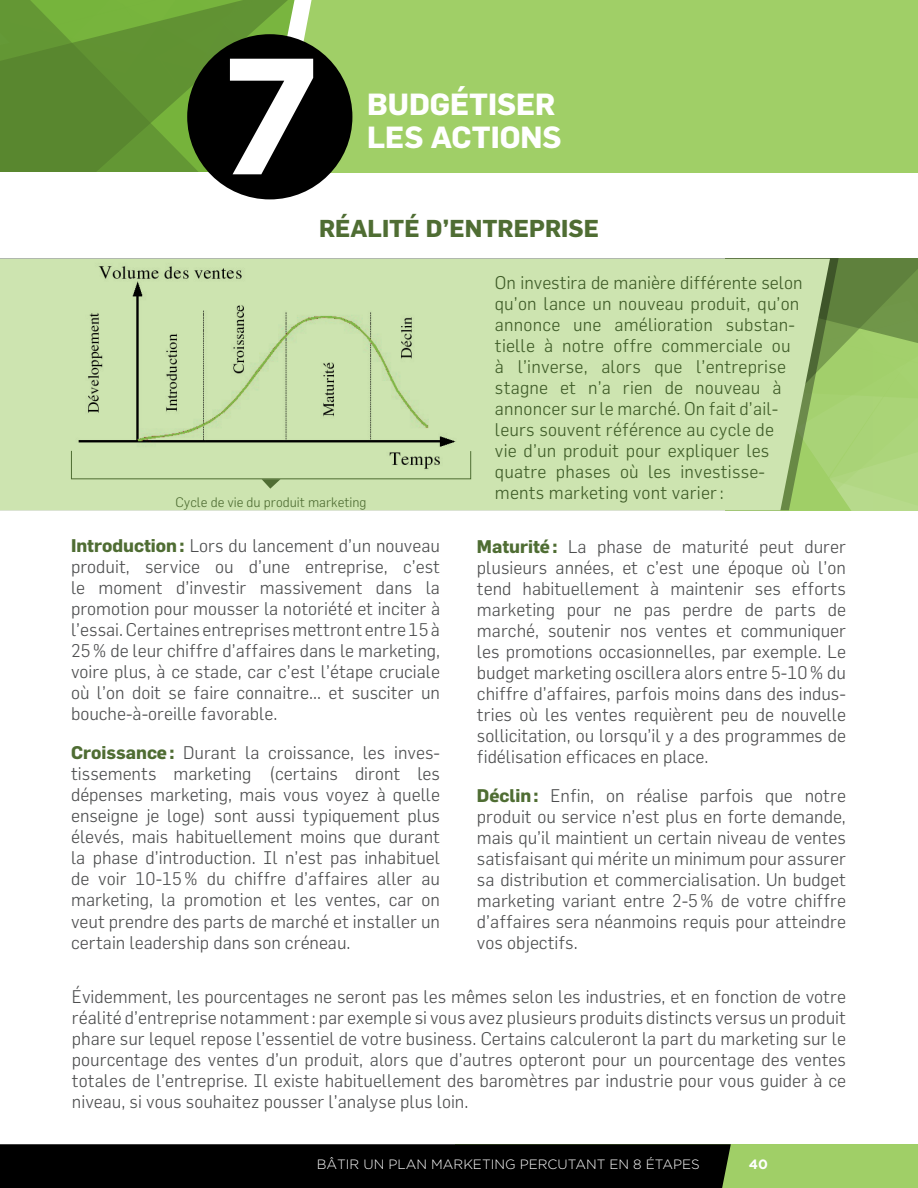
<style>
.page{position:relative;width:918px;height:1188px;background:#fff}
.page>*{position:absolute;margin:0;border:0;box-sizing:border-box;transform-origin:0 0}
.t1{font:700 165.15px "Gotham";color:#fff}
.t2{font:700 30px "Flama";color:#fff}
.t3{font:700 24px "Flama";color:#4f6d33}
.t4{font:300 18px/21px "Flama";color:#4d4e4f;text-align:justify}
.t5{font:300 18px/21px "Flama";letter-spacing:.01em;color:#3f5c28}
.t6{font:300 13.5px "Gotham";color:#fff}
.t7{font:300 13.5px "Flama";color:#4f6d33}
.t8{font:700 13.5px "Gotham";color:#fff}
.s1{font-weight:700;color:#4f6d33}
</style>
<div class="page">
<svg style="left:0;top:0;width:54px;height:172px;fill:#59872f"></svg>
<svg style="left:54px;top:0;width:224px;height:173px;fill:#619233"></svg>
<div style="left:278px;top:0;width:640px;height:173px;background:#a0cf67"></div>
<div style="left:187px;top:34px;width:165px;height:165px;background:#000;border-radius:50%"></div>
<svg style="left:850px;top:259px;width:68px;height:251px"></svg>
<svg style="left:830px;top:259px;width:20px;height:251px"></svg>
<div style="left:0;top:259px;width:830px;height:251px;background:#cde4b0"></div>
<div style="left:71px;top:450px;width:400px;height:29px;border:1px solid #4f6d33"></div>
<svg style="left:262px;top:479px;width:19px;height:10px"></svg>
<img style="left:72px;top:259px;width:391px;height:212px">
<div style="left:455px;top:1144px;width:463px;height:44px;background:#a0cf67"></div>
<div style="left:0;top:1144px;width:731px;height:44px;background:#000"></div>
<h1 class="t1" style="left:219px;top:20px;width:104px">7</h1>
<h2 class="t2" style="left:367px;top:86px;width:190px">Budgétiser</h2>
<h2 class="t2" style="left:367px;top:119px;width:196px">les actions</h2>
<h3 class="t3" style="left:319px;top:214px;width:281px">Réalité d’entreprise</h3>
<p class="t7" style="left:176px;top:494px;width:193px">Cycle de vie du produit marketing</p>
<p class="t4" style="left:71px;top:535px;width:371px"><span class="s1">Introduction:</span> Lors du lancement d’un nouveau produit, service ou d’une entreprise, c’est le moment d’investir massivement dans la promotion pour mousser la notoriété et inciter à l’essai. Certaines entreprises mettront entre 15 à 25% de leur chiffre d’affaires dans le marketing, voire plus, à ce stade, car c’est l’étape cruciale où l’on doit se faire connaitre... et susciter un bouche-à-oreille favorable.</p>
<p class="t4" style="left:71px;top:742px;width:371px"><span class="s1">Croissance:</span> Durant la croissance, les inves&shy;tissements marketing (certains diront les dépenses marketing, mais vous voyez à quelle enseigne je loge) sont aussi typiquement plus élevés, mais habituellement moins que durant la phase d’introduction. Il n’est pas inhabituel de voir 10-15% du chiffre d’affaires aller au marketing, la promotion et les ventes, car on veut prendre des parts de marché et installer un certain leadership dans son créneau.</p>
<p class="t5" style="left:495px;top:271px;width:309px">On investira de manière différente selon qu’on lance un nouveau produit, qu’on annonce une amélioration substan&shy;tielle à notre offre commerciale ou à l’inverse, alors que l’entreprise stagne et n’a rien de nouveau à annoncer sur le marché. On fait d’ail&shy;leurs souvent référence au cycle de<br>vie d’un produit pour expliquer les quatre phases où les investisse&shy;ments marketing vont varier:</p>
<p class="t4" style="left:477px;top:535px;width:371px"><span class="s1">Maturité:</span> La phase de maturité peut durer plusieurs années, et c’est une époque où l’on tend habituellement à maintenir ses efforts marketing pour ne pas perdre de parts de marché, soutenir nos ventes et communiquer les promotions occasionnelles, par exemple. Le budget marketing oscillera alors entre 5-10% du chiffre d’affaires, parfois moins dans des indus&shy;tries où les ventes requièrent peu de nouvelle sollicitation, ou lorsqu’il y a des programmes de fidélisation efficaces en place.</p>
<p class="t4" style="left:477px;top:784px;width:371px"><span class="s1">Déclin:</span> Enfin, on réalise parfois que notre produit ou service n’est plus en forte demande, mais qu’il maintient un certain niveau de ventes satisfaisant qui mérite un minimum pour assurer sa distribution et commercialisation. Un budget marketing variant entre 2-5% de votre chiffre d’affaires sera néanmoins requis pour atteindre vos objectifs.</p>
<p class="t4" style="left:72px;top:986px;width:776px">Évidemment, les pourcentages ne seront pas les mêmes selon les industries, et en fonction de votre réalité d’entreprise notamment: par exemple si vous avez plusieurs produits distincts versus un produit phare sur lequel repose l’essentiel de votre business. Certains calculeront la part du marketing sur le pourcentage des ventes d’un produit, alors que d’autres opteront pour un pourcentage des ventes totales de l’entreprise. Il existe habituellement des baromètres par industrie pour vous guider à ce niveau, si vous souhaitez pousser l’analyse plus loin.</p>
<p class="t6" style="left:317px;top:1157px;width:384px">BÂTIR UN PLAN MARKETING PERCUTANT EN 8 ÉTAPES</p>
<p class="t8" style="left:749px;top:1157px;width:21px">40</p>
</div>
